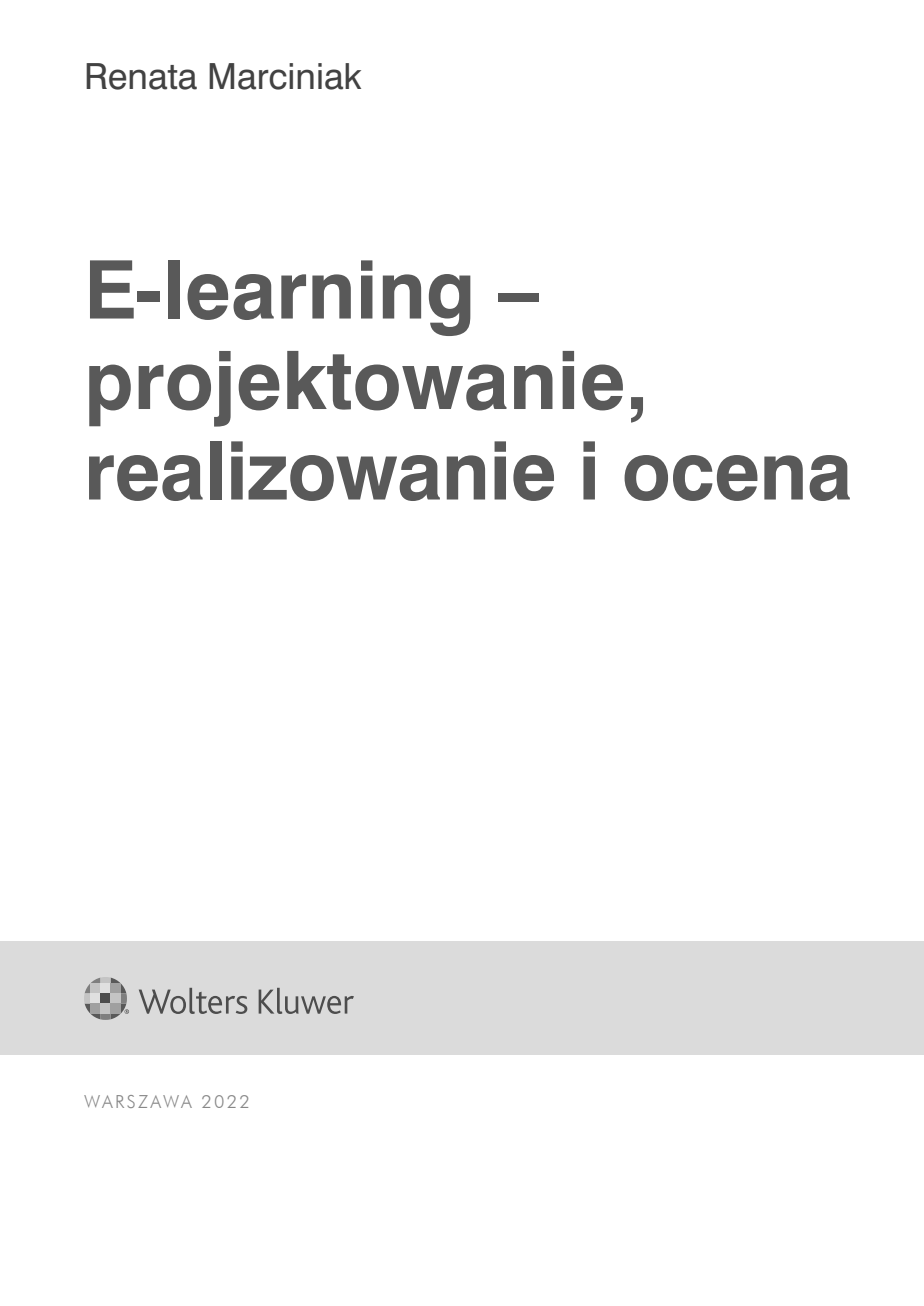
<style>
.page{position:relative;width:924px;height:1306px;background:#fff}
.page>*{position:absolute;margin:0;border:0;box-sizing:border-box;transform-origin:0 0}
.t1{font:700 75.38px/90.5px "Swis 721 PL";color:#595959}
.t2{font:33.52px "Swis 721 PL";color:#424242}
.t3{font:300 18px "Futura BT";letter-spacing:.125em;color:#888}
</style>
<div class="page">
<div style="left:0;top:941px;width:924px;height:113px;background:#dbdbdb"></div>
<svg style="left:139px;top:987px;width:108px;height:26px"></svg>
<svg style="left:259px;top:987px;width:95px;height:26px"></svg>
<svg style="left:84px;top:977px;width:45px;height:42px"></svg>
<div style="left:90px;top:983px;width:10px;height:10px;background:#c4c4c4"></div>
<div style="left:90px;top:993px;width:10px;height:10px;background:#e0e0e0"></div>
<div style="left:90px;top:1003px;width:10px;height:10px;background:#a0a0a0"></div>
<div style="left:100px;top:983px;width:11px;height:10px;background:#e0e0e0"></div>
<div style="left:100px;top:993px;width:11px;height:10px;background:#4d4d4d"></div>
<div style="left:100px;top:1003px;width:11px;height:10px;background:#c4c4c4"></div>
<div style="left:111px;top:983px;width:10px;height:10px;background:#a0a0a0"></div>
<div style="left:111px;top:993px;width:10px;height:10px;background:#c4c4c4"></div>
<div style="left:111px;top:1003px;width:10px;height:10px;background:#a0a0a0"></div>
<p class="t2" style="left:84px;top:61px;width:280px">Renata Marciniak</p>
<p class="t1" style="left:84px;top:253px;width:769px">E-learning – projektowanie, realizowanie i ocena</p>
<p class="t3" style="left:84px;top:1090px;width:167px">WARSZAWA 2022</p>
</div>
